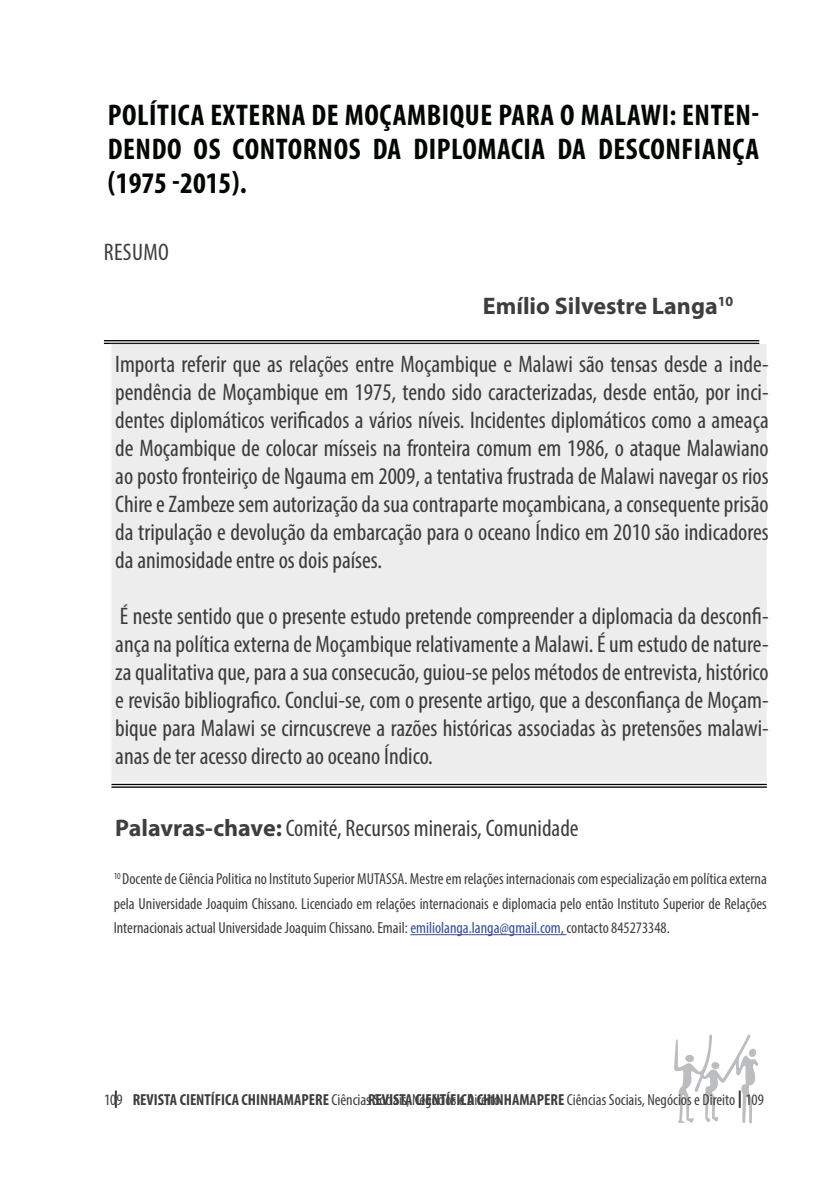
<style>
.page{position:relative;width:840px;height:1191px;background:#fff}
.page>*{position:absolute;margin:0;border:0;box-sizing:border-box;transform-origin:0 0}
.t1{font:700 condensed 30px/34px "Myriad Pro";letter-spacing:.02em;color:#000700;text-align:justify}
.t2{font:condensed 24px/28px "Myriad Pro";color:#3e3e3f;text-align:justify}
.t3{font:700 24px "Myriad Pro";color:#3e3e3f}
.t4{font:condensed 16px/24.4px "Myriad Pro";color:#3e3e3f;text-align:justify}
.s1{font-weight:700;font-stretch:normal}
.s2{color:#354d96}
.s3{font-weight:700}
</style>
<div class="page">
<svg style="left:115px;top:1090px;width:2px;height:17px"></svg>
<svg style="left:674px;top:1034px;width:83px;height:89px"></svg>
<hr style="left:104px;top:340px;width:654px;height:1px;background:#000700">
<hr style="left:104px;top:343px;width:654px;height:1px;background:#000700">
<hr style="left:111px;top:784px;width:655px;height:1px;background:#000700">
<hr style="left:111px;top:786px;width:655px;height:2px;background:#000700">
<div style="left:110px;top:343px;width:657px;height:440px;background:#ededed"></div>
<div style="left:109px;top:342px;width:659px;height:442px;border:2px solid #fff"></div>
<hr style="left:410px;top:934px;width:156px;height:1px;background:#354d96">
<p class="t1" style="left:108px;top:97px;width:652px">POLÍTICA EXTERNA DE MOÇAMBIQUE PARA O MALAWI: ENTEN-DENDO OS CONTORNOS DA DIPLOMACIA DA DESCONFIANÇA (1975 -2015).</p>
<p class="t2" style="left:104px;top:237px;width:67px">RESUMO</p>
<p class="t3" style="left:482px;top:290px;width:252px">Emílio Silvestre Langa<sup>10</sup></p>
<p class="t2" style="left:115px;top:350px;width:654px">Importa referir que as relações entre Moçambique e Malawi são tensas desde a inde&shy;pendência de Moçambique em 1975, tendo sido caracterizadas, desde então, por inci&shy;dentes diplomáticos verificados a vários níveis. Incidentes diplomáticos como a ameaça de Moçambique de colocar mísseis na fronteira comum em 1986, o ataque Malawiano ao posto fronteiriço de Ngauma em 2009, a tentativa frustrada de Malawi navegar os rios Chire e Zambeze sem autorização da sua contraparte moçambicana, a consequente prisão da tripulação e devolução da embarcação para o oceano Índico em 2010 são indicadores da animosidade entre os dois países.</p>
<p class="t2" style="left:115px;top:602px;width:654px">É neste sentido que o presente estudo pretende compreender a diplomacia da desconfi&shy;ança na política externa de Moçambique relativamente a Malawi. É um estudo de nature&shy;za qualitativa que, para a sua consecucão, guiou-se pelos métodos de entrevista, histórico e revisão bibliografico. Conclui-se, com o presente artigo, que a desconfiança de Moçam&shy;bique para Malawi se cirncuscreve a razões históricas associadas às pretensões malawi&shy;anas de ter acesso directo ao oceano Índico.</p>
<p class="t2" style="left:115px;top:814px;width:464px"><span class="s1">Palavras-chave:</span> Comité, Recursos minerais, Comunidade</p>
<p class="t4" style="left:114px;top:866px;width:654px"><sup>10</sup> Docente de Ciência Politica no Instituto Superior MUTASSA. Mestre em relações internacionais com especialização em política externa pela Universidade Joaquim Chissano. Licenciado em relações internacionais e diplomacia pelo então Instituto Superior de Relações Internacionais actual Universidade Joaquim Chissano. Email: <span class="s2">emiliolanga.langa@gmail.com,</span> contacto 845273348.</p>
<p class="t4" style="left:104px;top:1087px;width:397px">109 <span class="s3">REVISTA CIENTÍFICA CHINHAMAPERE</span> Ciências Sociais, Negócios e Direito</p>
<p class="t4" style="left:368px;top:1087px;width:397px"><span class="s3">REVISTA CIENTÍFICA CHINHAMAPERE</span> Ciências Sociais, Negócios e Direito 109</p>
</div>
